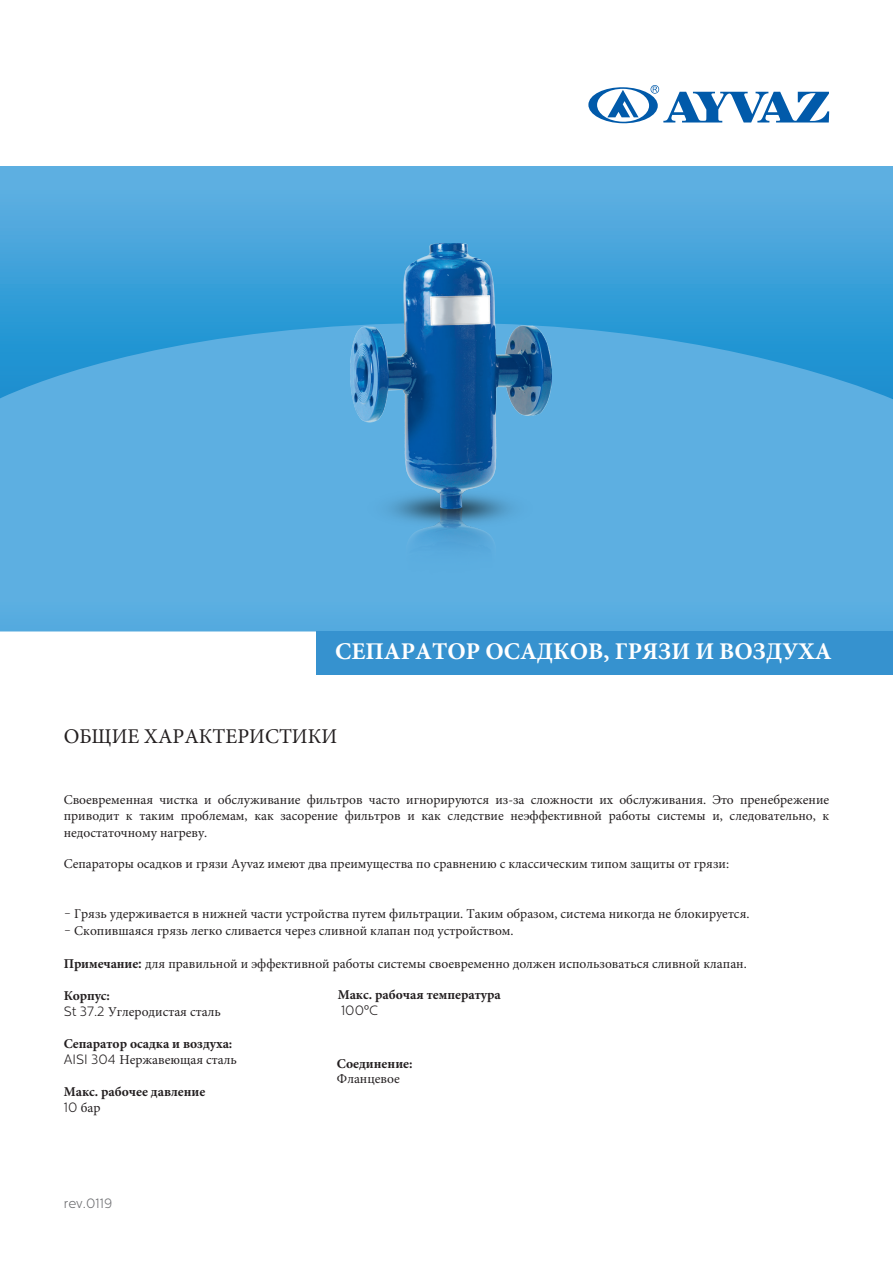
<style>
.page{position:relative;width:893px;height:1263px;background:#fff}
.page>*{position:absolute;margin:0;border:0;box-sizing:border-box;transform-origin:0 0}
.t1{font:700 24px "Minion Pro";color:#fff}
.t2{font:21px "Minion Pro";color:#231f20}
.t3{font:13.5px/16.8px "Minion Pro";color:#231f20}
.t4{font:700 13.5px/16.2px "Minion Pro";color:#231f20}
.t5{font:300 13.5px "Centrale Sans";color:#6c6d70}
.t6{font:300 13.5px "Centrale Sans";color:#231f20}
.s1{font-family:"Centrale Sans";font-weight:300}
.s2{font-weight:700}
.s3{font-family:"Centrale Sans";font-weight:700}
.s4{font-weight:400}
.s5{font-family:"Century Gothic";font-weight:400}
</style>
<div class="page">
<svg style="left:0;top:166px;width:893px;height:157px;background:#49a6dc"></svg>
<svg style="left:0;top:323px;width:893px;height:308px;background:#56acdf"></svg>
<div style="left:316px;top:631px;width:577px;height:43px;background:#3692cf"></div>
<svg style="left:588px;top:85px;width:241px;height:39px"></svg>
<img style="left:351px;top:243px;width:201px;height:345px">
<p class="t1" style="left:335px;top:634px;width:498px">СЕПАРАТОР ОСАДКОВ, ГРЯЗИ И ВОЗДУХА</p>
<h2 class="t2" style="left:64px;top:722px;width:275px">ОБЩИЕ ХАРАКТЕРИСТИКИ</h2>
<p class="t3" style="left:64px;top:791px;width:767px;text-align:justify">Своевременная чистка и обслуживание фильтров часто игнорируются из-за сложности их обслуживания. Это пренебрежение приводит к таким проблемам, как засорение фильтров и как следствие неэффективной работы системы и, следовательно, к недостаточному нагреву.</p>
<p class="t3" style="left:64px;top:856px;width:667px">Сепараторы осадков и грязи Ayvaz имеют два преимущества по сравнению с классическим типом защиты от грязи:</p>
<p class="t3" style="left:64px;top:905px;width:687px"><span class="s1">-</span> Грязь удерживается в нижней части устройства путем фильтрации. Таким образом, система никогда не блокируется.</p>
<p class="t3" style="left:64px;top:922px;width:451px"><span class="s1">-</span> Скопившаяся грязь легко сливается через сливной клапан под устройством.</p>
<p class="t3" style="left:64px;top:955px;width:684px"><span class="s2">Примечание</span><span class="s3">:</span> для правильной и эффективной работы системы своевременно должен использоваться сливной клапан.</p>
<p class="t3" style="left:64px;top:987px;width:158px;line-height:16.2px"><span class="s2">Корпус:<br></span><span class="s1">St 37.2</span> Углеродистая сталь</p>
<p class="t4" style="left:64px;top:1035px;width:175px">Сепаратор осадка и воздуха:<br><span class="s1">AISI 304</span> <span class="s4">Нержавеющая сталь</span></p>
<p class="t4" style="left:64px;top:1084px;width:143px;line-height:15.8px">Макс. рабочее давление<br><span class="s1">10</span> <span class="s4">бар</span></p>
<p class="t4" style="left:338px;top:986px;width:165px">Макс. рабочая температура</p>
<p class="t6" style="left:341px;top:1003px;width:39px">100<span class="s5">º</span>C</p>
<p class="t4" style="left:337px;top:1056px;width:77px">Соединение:</p>
<p class="t3" style="left:337px;top:1070px;width:64px">Фланцевое</p>
<p class="t5" style="left:64px;top:1195px;width:50px">rev.0119</p>
</div>
